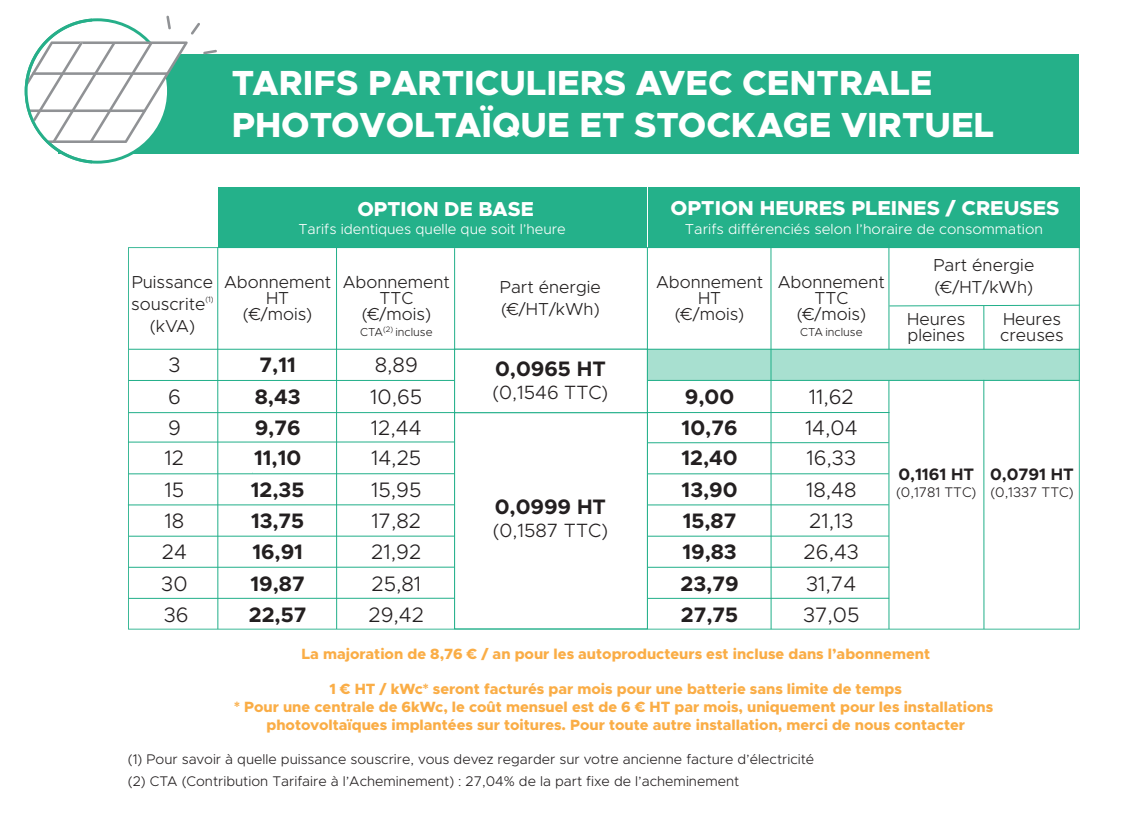
<style>
.page{position:relative;width:1128px;height:820px;background:#fff}
.page>*{position:absolute;margin:0;border:0;box-sizing:border-box;transform-origin:0 0}
.t1{font:800 35px/42px "Metropolis";color:#fff}
.t2{font:300 21px/31.2px "Metropolis";color:#231f20;text-align:center}
.t3{font:700 21px/31.2px "Metropolis";color:#231f20;text-align:center}
.t4{font:800 20.21px "Metropolis";color:#fff}
.t5{font:300 19.25px "Metropolis";color:#231f20}
.t6{font:300 17.32px/16.2px "Metropolis";color:#211e1e}
.t7{font:700 16.62px "Metropolis";color:#231f20}
.t8{font:800 14.88px/17.8px "Metropolis";color:#faad46;text-align:center}
.t9{font:300 14.44px "Metropolis";color:#fff}
.t10{font:300 14px/22px "Metropolis";color:#231f20}
.t11{font:300 11.55px "Metropolis";color:#211e1e}
.t12{font:300 7.88px "Metropolis";color:#211e1e}
</style>
<div class="page">
<div style="left:648px;top:187px;width:432px;height:61px;background:#24b18a"></div>
<div style="left:218px;top:187px;width:428px;height:61px;background:#24b18a"></div>
<svg style="left:128px;top:247px;width:952px;height:382px"></svg>
<hr style="left:128px;top:597px;width:327px;height:1px;background:#21af89">
<hr style="left:128px;top:566px;width:327px;height:1px;background:#21af89">
<hr style="left:129px;top:535px;width:326px;height:1px;background:#21af89">
<hr style="left:128px;top:504px;width:326px;height:1px;background:#21af89">
<hr style="left:128px;top:473px;width:327px;height:1px;background:#21af89">
<div style="left:58px;top:54px;width:1020px;height:99px;background:#25b089"></div>
<div style="left:454px;top:412px;width:194px;height:217px;background:#fff;border:1px solid #21af89"></div>
<div style="left:454px;top:349px;width:194px;height:64px;background:#fff;border:1px solid #21af89"></div>
<svg style="left:24px;top:16px;width:193px;height:148px"></svg>
<h1 class="t1" style="left:232px;top:62px;width:764px">TARIFS PARTICULIERS AVEC CENTRALE<br>PHOTOVOLTAÏQUE ET STOCKAGE VIRTUEL</h1>
<p class="t6" style="left:131px;top:271px;width:83px;line-height:22px">Puissance souscrite</p>
<p class="t12" style="left:205px;top:294px;width:10px">(1)</p>
<p class="t6" style="left:150px;top:318px;width:47px">(kVA)</p>
<h3 class="t4" style="left:357px;top:196px;width:178px">OPTION DE BASE</h3>
<p class="t9" style="left:298px;top:220px;width:269px">Tarifs identiques quelle que soit l’heure</p>
<p class="t6" style="left:224px;top:273px;width:109px;text-align:center">Abonnement<br>HT<br>(€/mois)</p>
<p class="t6" style="left:343px;top:273px;width:109px;text-align:center">Abonnement<br>TTC (€/mois)</p>
<p class="t11" style="left:360px;top:325px;width:74px">CTA<sup>(2)</sup> incluse</p>
<p class="t6" style="left:500px;top:276px;width:102px;line-height:22px">Part énergie (€/HT/kWh)</p>
<h3 class="t4" style="left:670px;top:195px;width:390px">OPTION HEURES PLEINES / CREUSES</h3>
<p class="t9" style="left:685px;top:220px;width:359px">Tarifs différenciés selon l’horaire de consommation</p>
<p class="t6" style="left:656px;top:273px;width:109px;text-align:center">Abonnement<br>HT<br>(€/mois)</p>
<p class="t6" style="left:778px;top:273px;width:109px;text-align:center">Abonnement<br>TTC (€/mois)</p>
<p class="t11" style="left:800px;top:325px;width:64px">CTA incluse</p>
<p class="t6" style="left:933px;top:254px;width:102px;line-height:22px">Part énergie (€/HT/kWh)</p>
<p class="t6" style="left:907px;top:311px;width:59px">Heures pleines</p>
<p class="t6" style="left:1000px;top:311px;width:65px">Heures creuses</p>
<h2 class="t2" style="left:161px;top:349px;width:29px">3<br>6<br>9<br>12<br>15<br>18<br>24<br>30<br>36</h2>
<h2 class="t3" style="left:249px;top:349px;width:59px">7,11<br>8,43<br>9,76<br>11,10<br>12,35<br>13,75<br>16,91<br>19,87<br>22,57</h2>
<h2 class="t2" style="left:368px;top:349px;width:57px">8,89<br>10,65<br>12,44<br>14,25<br>15,95<br>17,82<br>21,92<br>25,81<br>29,42</h2>
<h2 class="t3" style="left:495px;top:353px;width:112px">0,0965 HT</h2>
<p class="t5" style="left:492px;top:381px;width:117px">(0,1546 TTC)</p>
<h2 class="t3" style="left:495px;top:491px;width:113px">0,0999 HT</h2>
<p class="t5" style="left:493px;top:518px;width:117px">(0,1587 TTC)</p>
<h2 class="t3" style="left:680px;top:381px;width:59px;text-align:left">9,00<br>10,76<br>12,40<br>13,90<br>15,87<br>19,83<br>23,79<br>27,75</h2>
<h2 class="t2" style="left:803px;top:381px;width:58px;text-align:left">11,62<br>14,04<br>16,33<br>18,48<br>21,13<br>26,43<br>31,74<br>37,05</h2>
<p class="t7" style="left:898px;top:463px;width:77px">0,1161 HT</p>
<p class="t10" style="left:896px;top:480px;width:82px">(0,1781 TTC)</p>
<p class="t7" style="left:990px;top:463px;width:85px">0,0791 HT</p>
<p class="t10" style="left:990px;top:480px;width:85px">(0,1337 TTC)</p>
<p class="t8" style="left:301px;top:644px;width:630px">La majoration de 8,76 € / an pour les autoproducteurs est incluse dans l’abonnement</p>
<p class="t8" style="left:234px;top:680px;width:760px">1 € HT / kWc* seront facturés par mois pour une batterie sans limite de temps<br>* Pour une centrale de 6kWc, le coût mensuel est de 6 € HT par mois, uniquement pour les installations photovoltaïques implantées sur toitures. Pour toute autre installation, merci de nous contacter</p>
<p class="t10" style="left:128px;top:747px;width:688px">(1) Pour savoir à quelle puissance souscrire, vous devez regarder sur votre ancienne facture d’électricité (2) CTA (Contribution Tarifaire à l’Acheminement) : 27,04% de la part fixe de l’acheminement</p>
</div>
